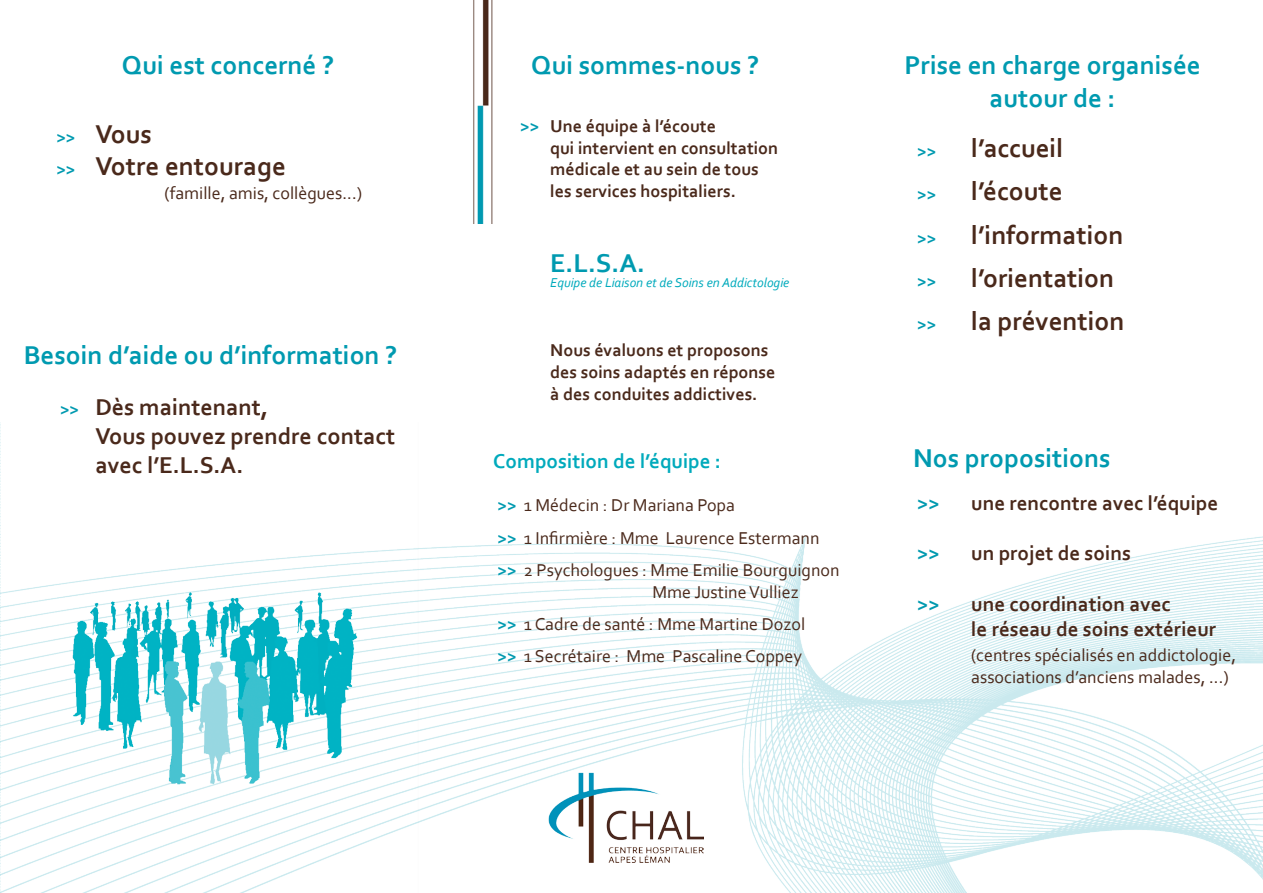
<style>
.page{position:relative;width:1263px;height:893px;background:#fff}
.page>*{position:absolute;margin:0;border:0;box-sizing:border-box;transform-origin:0 0}
.t1{font:700 27px/32.4px "Corbel";color:#009ab0;text-align:center}
.t2{font:700 27px "Corbel";color:#4a291b}
.t3{font:700 24px "Corbel";color:#4a291b}
.t4{font:700 21px "Corbel";color:#4a291b}
.t5{font:700 21px "Corbel";color:#00aabc}
.t6{font:700 21px "Corbel";color:#009ab0}
.t7{font:18px "Corbel";color:#4a291b}
.t8{font:700 18px "Corbel";color:#4a291b}
.t9{font:700 18px "Corbel";color:#009ab0}
.t10{font:italic 13.5px "Corbel";color:#00aabc}
.s1{font-size:18px;color:#009ab0}
.s2{color:#009ab0}
.s3{font-weight:700;color:#009ab0}
</style>
<div class="page">
<img style="left:0;top:424px;width:1263px;height:469px">
<img style="left:548px;top:772px;width:156px;height:90px">
<img style="left:473px;top:0;width:20px;height:223px">
<img style="left:52px;top:591px;width:317px;height:195px">
<p class="t1" style="left:122px;top:49px;width:214px">Qui est concerné ?</p>
<p class="t2" style="left:56px;top:117px;width:97px"><span class="s1">&gt;&gt;</span> Vous</p>
<p class="t2" style="left:56px;top:149px;width:231px"><span class="s1">&gt;&gt;</span> Votre entourage</p>
<p class="t7" style="left:164px;top:181px;width:199px">(famille, amis, collègues...)</p>
<p class="t1" style="left:24px;top:338px;width:375px">Besoin d’aide ou d’information ?</p>
<p class="t3" style="left:60px;top:392px;width:210px"><span class="s1">&gt;&gt;</span> Dès maintenant,</p>
<p class="t3" style="left:95px;top:421px;width:301px">Vous pouvez prendre contact</p>
<p class="t3" style="left:95px;top:450px;width:150px">avec l’E.L.S.A.</p>
<p class="t1" style="left:531px;top:49px;width:230px">Qui sommes-nous ?</p>
<p class="t8" style="left:520px;top:115px;width:197px"><span class="s2">&gt;&gt;</span> Une équipe à l’écoute</p>
<p class="t8" style="left:550px;top:136px;width:229px">qui intervient en consultation</p>
<p class="t8" style="left:550px;top:158px;width:210px">médicale et au sein de tous</p>
<p class="t8" style="left:550px;top:180px;width:187px">les services hospitaliers.</p>
<p class="t1" style="left:550px;top:247px;width:96px">E.L.S.A.</p>
<p class="t10" style="left:550px;top:274px;width:241px">Equipe de Liaison et de Soins en Addictologie</p>
<p class="t8" style="left:550px;top:339px;width:220px">Nous évaluons et proposons</p>
<p class="t8" style="left:550px;top:361px;width:227px">des soins adaptés en réponse</p>
<p class="t8" style="left:550px;top:382px;width:209px">à des conduites addictives.</p>
<p class="t5" style="left:493px;top:448px;width:229px">Composition de l’équipe :</p>
<p class="t7" style="left:497px;top:494px;width:239px"><span class="s3">&gt;&gt;</span> 1 Médecin : Dr Mariana Popa</p>
<p class="t7" style="left:497px;top:526px;width:323px"><span class="s3">&gt;&gt;</span> 1 Infirmière : Mme Laurence Estermann</p>
<p class="t7" style="left:497px;top:559px;width:344px"><span class="s3">&gt;&gt;</span> 2 Psychologues : Mme Emilie Bourguignon</p>
<p class="t7" style="left:652px;top:580px;width:148px">Mme Justine Vulliez</p>
<p class="t7" style="left:497px;top:613px;width:309px"><span class="s3">&gt;&gt;</span> 1 Cadre de santé : Mme Martine Dozol</p>
<p class="t7" style="left:497px;top:645px;width:306px"><span class="s3">&gt;&gt;</span> 1 Secrétaire : Mme Pascaline Coppey</p>
<p class="t1" style="left:904px;top:49px;width:298px">Prise en charge organisée autour de :</p>
<p class="t9" style="left:917px;top:140px;width:20px">&gt;&gt;</p>
<p class="t2" style="left:971px;top:131px;width:93px">l’accueil</p>
<p class="t9" style="left:917px;top:183px;width:20px">&gt;&gt;</p>
<p class="t2" style="left:971px;top:175px;width:93px">l’écoute</p>
<p class="t9" style="left:917px;top:226px;width:20px">&gt;&gt;</p>
<p class="t2" style="left:971px;top:218px;width:154px">l’information</p>
<p class="t9" style="left:917px;top:270px;width:20px">&gt;&gt;</p>
<p class="t2" style="left:971px;top:261px;width:144px">l’orientation</p>
<p class="t9" style="left:917px;top:313px;width:20px">&gt;&gt;</p>
<p class="t2" style="left:971px;top:304px;width:155px">la prévention</p>
<p class="t1" style="left:913px;top:441px;width:199px">Nos propositions</p>
<p class="t6" style="left:917px;top:490px;width:24px">&gt;&gt;</p>
<p class="t4" style="left:971px;top:490px;width:248px">une rencontre avec l’équipe</p>
<p class="t6" style="left:917px;top:540px;width:24px">&gt;&gt;</p>
<p class="t4" style="left:971px;top:540px;width:161px">un projet de soins</p>
<p class="t6" style="left:917px;top:591px;width:24px">&gt;&gt;</p>
<p class="t4" style="left:971px;top:591px;width:201px">une coordination avec</p>
<p class="t4" style="left:971px;top:616px;width:246px">le réseau de soins extérieur</p>
<p class="t7" style="left:971px;top:644px;width:266px">(centres spécialisés en addictologie,</p>
<p class="t7" style="left:971px;top:665px;width:259px">associations d’anciens malades, ...)</p>
</div>
